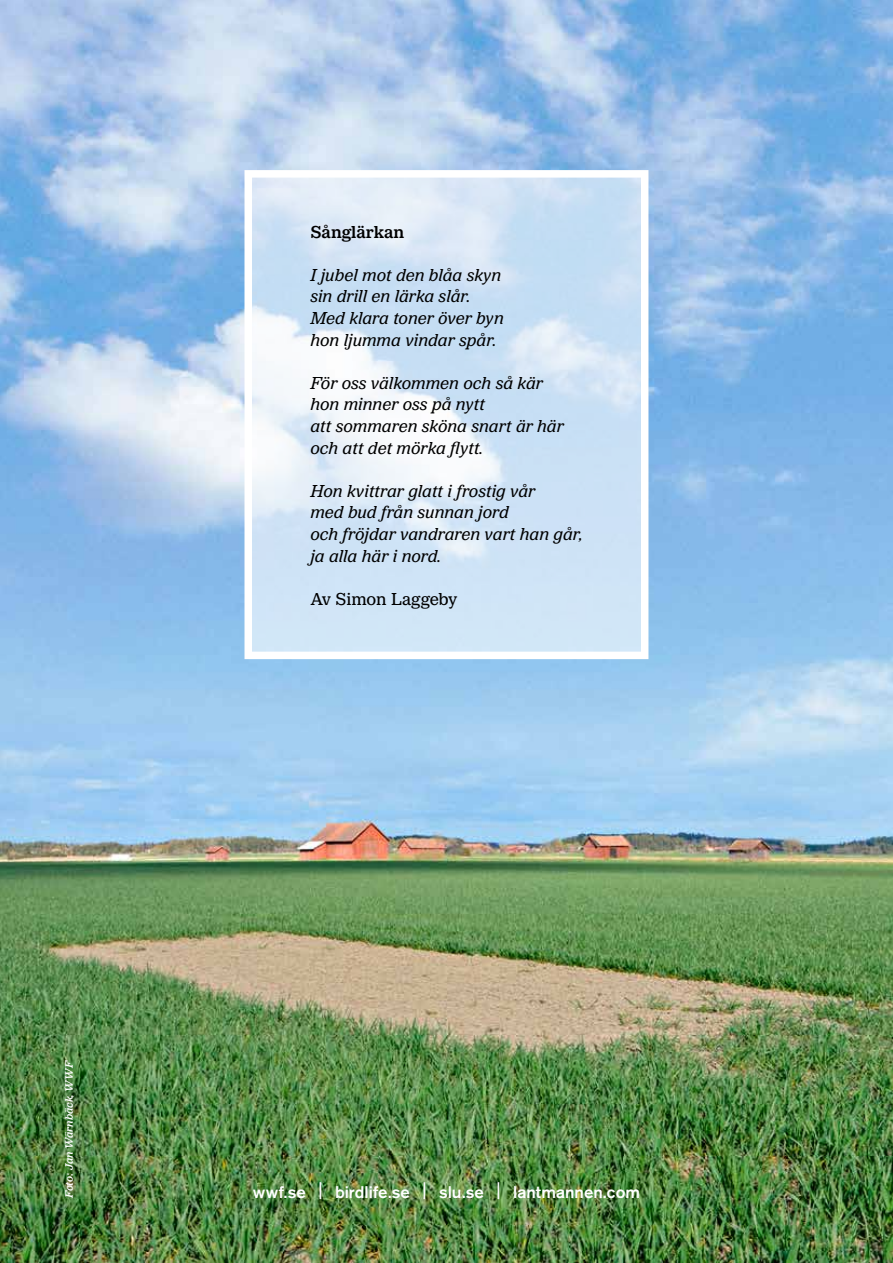
<style>
.page{position:relative;width:893px;height:1263px;background:#fff}
.page>*{position:absolute;margin:0;border:0;box-sizing:border-box;transform-origin:0 0}
.t1{font:italic 18px/21.6px "Lantmannen Serif";color:#000}
.t2{font:18px "Lantmannen Serif";color:#000}
.t3{font:500 18px "Lantmannen Serif";color:#000}
.t4{font:500 16.8px "Akzidenz Grotesk BQ";color:#fff}
.t5{font:italic 500 11.25px "Lantmannen Serif";color:#fff}
.s1{font-family:"Lantmannen Serif";font-weight:400;font-size:22.35px}
</style>
<div class="page">
<img style="left:0;top:0;width:893px;height:1263px">
<svg style="left:253px;top:179px;width:386px;height:471px;background:#d4e6f6"></svg>
<div style="left:244px;top:170px;width:404px;height:489px;border:8px solid #fff"></div>
<img style="left:6px;top:1014px;width:126px;height:231px">
<p class="t3" style="left:310px;top:222px;width:95px">Sånglärkan</p>
<p class="t1" style="left:310px;top:264px;width:195px">I jubel mot den blåa skyn sin drill en lärka slår.<br>Med klara toner över byn hon ljumma vindar spår.</p>
<p class="t1" style="left:310px;top:372px;width:255px">För oss välkommen och så kär hon minner oss på nytt<br>att sommaren sköna snart är här och att det mörka flytt.</p>
<p class="t1" style="left:310px;top:480px;width:274px">Hon kvittrar glatt i frostig vår<br>med bud från sunnan jord<br>och fröjdar vandraren vart han går, ja alla här i nord.</p>
<p class="t2" style="left:310px;top:589px;width:149px">Av Simon Laggeby</p>
<p class="t5" style="left:63px;top:1198px;width:140px;rotate:-90deg">Foto: Jan Wärnbäck, WWF</p>
<p class="t4" style="left:253px;top:1182px;width:389px">wwf.se <span class="s1">|</span> birdlife.se <span class="s1">|</span> slu.se <span class="s1">|</span> lantmannen.com</p>
</div>
